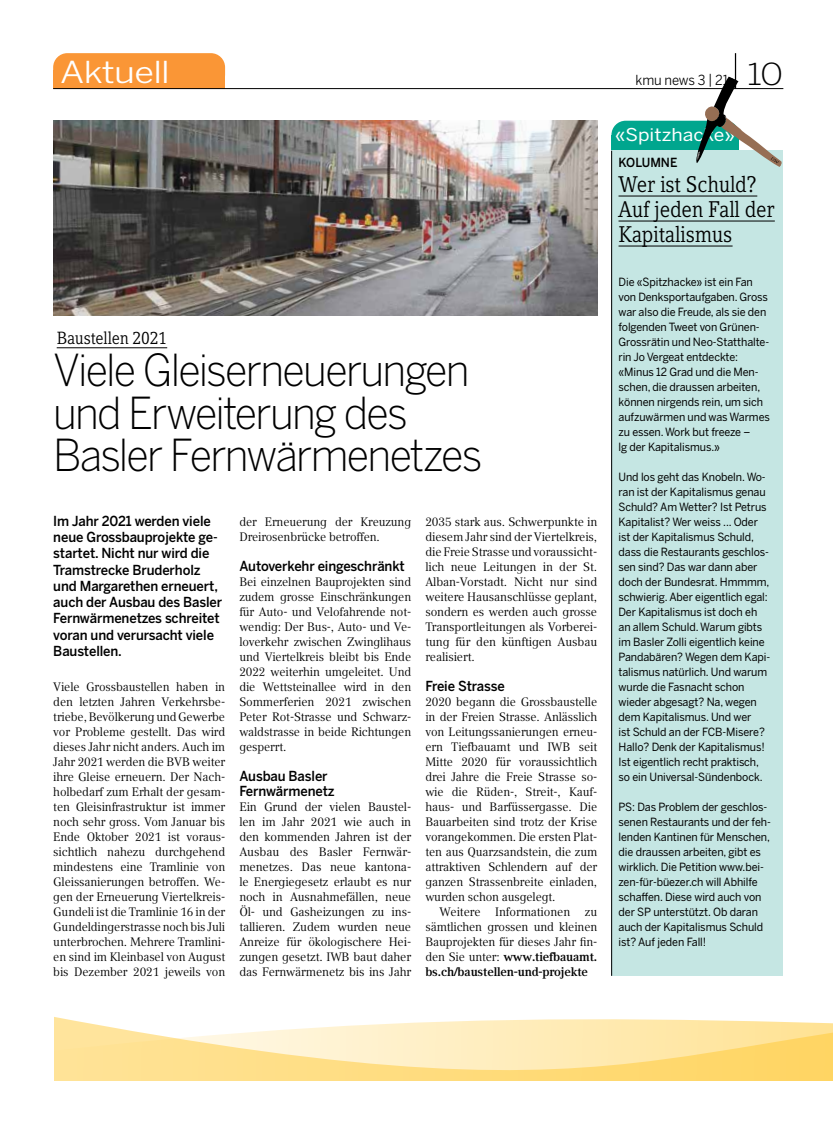
<style>
.page{position:relative;width:833px;height:1134px;background:#fff}
.page>*{position:absolute;margin:0;border:0;box-sizing:border-box;transform-origin:0 0}
.t1{font:300 43.75px/42.5px "Benton Sans";letter-spacing:-.04em;color:#000;scale:.95 1}
.t2{font:30px "Benton Sans";letter-spacing:-.02em;color:#fff;scale:1.2 1}
.t3{font:22.5px/25px "Compatil Letter LT Pro";letter-spacing:-.01em;color:#000;scale:.9 1}
.t4{font:17.5px "Compatil Letter LT Pro";letter-spacing:-.01em;color:#000;scale:.9 1}
.t5{font:17.5px "Benton Sans";color:#fff;scale:1.1 1}
.t6{font:500 13.75px/16.2px "Benton Sans";letter-spacing:-.01em;color:#000;scale:.95 1}
.t7{font:13.75px "Benton Sans";letter-spacing:-.005em;color:#000;scale:.95 1}
.t8{font:500 12.5px "Benton Sans";color:#000;scale:.95 1}
.t9{font:12.25px/15px "Compatil Text LT Pro";letter-spacing:-.01em;color:#000;text-align:justify}
.t10{font:11.25px/15px "Benton Sans";letter-spacing:-.01em;color:#000;scale:.95 1}
.s1{font-weight:300;font-size:30px}
.s2{font-weight:700}
</style>
<div class="page">
<hr style="left:735px;top:53px;width:1px;height:36px;background:#000">
<svg style="left:54px;top:1017px;width:779px;height:64px;background:#ffe7a9"></svg>
<div style="left:53px;top:53px;width:172px;height:36px;background:#fa9636;border-radius:14px"></div>
<div style="left:53px;top:70px;width:172px;height:19px;background:#fa9636"></div>
<hr style="left:53px;top:88px;width:730px;height:1px;background:#000">
<hr style="left:57px;top:347px;width:110px;height:1px;background:#000">
<div style="left:611px;top:121px;width:128px;height:30px;background:#00a68e;border-radius:14px"></div>
<div style="left:611px;top:136px;width:128px;height:15px;background:#00a68e"></div>
<div style="left:611px;top:151px;width:172px;height:825px;background:#c5e6e3"></div>
<hr style="left:618px;top:196px;width:139px;height:1px;background:#000">
<hr style="left:618px;top:221px;width:157px;height:1px;background:#000">
<hr style="left:618px;top:246px;width:114px;height:1px;background:#000">
<hr style="left:611px;top:151px;width:1px;height:825px;background:#000">
<svg style="left:685px;top:75px;width:99px;height:92px"></svg>
<img style="left:53px;top:121px;width:544px;height:195px">
<h2 class="t2" style="left:60px;top:55px;width:93px">Aktuell</h2>
<p class="t7" style="left:635px;top:72px;width:157px">kmu news 3 | 21 <span class="s1">10</span></p>
<h3 class="t4" style="left:57px;top:327px;width:124px">Baustellen 2021</h3>
<h1 class="t1" style="left:53px;top:350px;width:453px">Viele Gleiserneuerungen und Erweiterung des<br>Basler Fernwärmenetzes</h1>
<p class="t6" style="left:53px;top:513px;width:179px">Im Jahr 2021 werden viele neue Grossbauprojekte ge&shy;startet. Nicht nur wird die<br>Tramstrecke Bruderholz und Margarethen erneuert, auch der Ausbau des Basler<br>Fernwärmenetzes schreitet voran und verursacht viele<br>Baustellen.</p>
<p class="t9" style="left:53px;top:679px;width:173px">Viele Grossbaustellen haben in den letzten Jahren Verkehrsbe&shy;triebe, Bevölkerung und Gewerbe vor Probleme gestellt. Das wird dieses Jahr nicht anders. Auch im Jahr 2021 werden die BVB weiter ihre Gleise erneuern. Der Nach&shy;holbedarf zum Erhalt der gesam&shy;ten Gleisinfrastruktur ist immer noch sehr gross. Vom Januar bis Ende Oktober 2021 ist voraus&shy;sichtlich nahezu durchgehend mindestens eine Tramlinie von Gleissanierungen betroffen. We&shy;gen der Erneuerung Viertelkreis-Gundeli ist die Tramlinie 16 in der Gundeldingerstrasse noch bis Juli unterbrochen. Mehrere Tramlini&shy;en sind im Kleinbasel von August bis Dezember 2021 jeweils von</p>
<p class="t9" style="left:239px;top:514px;width:173px">der Erneuerung der Kreuzung<br>Dreirosenbrücke betroffen.</p>
<p class="t6" style="left:239px;top:558px;width:176px">Autoverkehr eingeschränkt</p>
<p class="t9" style="left:239px;top:574px;width:173px">Bei einzelnen Bauprojekten sind zudem grosse Einschränkungen für Auto- und Velofahrende not&shy;wendig: Der Bus-, Auto- und Ve&shy;loverkehr zwischen Zwinglihaus und Viertelkreis bleibt bis Ende 2022 weiterhin umgeleitet. Und die Wettsteinallee wird in den Sommerferien 2021 zwischen Peter Rot-Strasse und Schwarz&shy;waldstrasse in beide Richtungen gesperrt.</p>
<p class="t6" style="left:239px;top:768px;width:102px;line-height:15px">Ausbau Basler<br>Fernwärmenetz</p>
<p class="t9" style="left:239px;top:799px;width:173px">Ein Grund der vielen Baustel&shy;len im Jahr 2021 wie auch in den kommenden Jahren ist der Ausbau des Basler Fernwär&shy;menetzes. Das neue kantona&shy;le Energiegesetz erlaubt es nur noch in Ausnahmefällen, neue Öl- und Gasheizungen zu ins&shy;tallieren. Zudem wurden neue Anreize für ökologischere Hei&shy;zungen gesetzt. IWB baut daher das Fernwärmenetz bis ins Jahr</p>
<p class="t9" style="left:425px;top:514px;width:173px">2035 stark aus. Schwerpunkte in diesem Jahr sind der Viertelkreis, die Freie Strasse und voraussicht&shy;lich neue Leitungen in der St.<br>Alban-Vorstadt. Nicht nur sind weitere Hausanschlüsse geplant, sondern es werden auch grosse Transportleitungen als Vorberei&shy;tung für den künftigen Ausbau realisiert.</p>
<p class="t6" style="left:425px;top:678px;width:85px">Freie Strasse</p>
<p class="t9" style="left:425px;top:694px;width:173px">2020 begann die Grossbaustelle in der Freien Strasse. Anlässlich von Leitungssanierungen erneu&shy;ern Tiefbauamt und IWB seit Mitte 2020 für voraussichtlich drei Jahre die Freie Strasse so&shy;wie die Rüden-, Streit-, Kauf&shy;haus- und Barfüssergasse. Die Bauarbeiten sind trotz der Krise vorangekommen. Die ersten Plat&shy;ten aus Quarzsandstein, die zum attraktiven Schlendern auf der ganzen Strassenbreite einladen, wurden schon ausgelegt.</p>
<p class="t9" style="left:425px;top:904px;width:173px;text-indent:14px">Weitere Informationen zu sämtlichen grossen und kleinen Bauprojekten für dieses Jahr fin&shy;den Sie unter: <span class="s2">www.tiefbauamt. bs.ch/baustellen-und-projekte</span></p>
<h3 class="t5" style="left:615px;top:125px;width:110px">«Spitzhacke»</h3>
<p class="t8" style="left:618px;top:155px;width:63px">KOLUMNE</p>
<h3 class="t3" style="left:618px;top:172px;width:175px">Wer ist Schuld?<br>Auf jeden Fall der<br>Kapitalismus</h3>
<p class="t10" style="left:618px;top:274px;width:161px">Die «Spitzhacke» ist ein Fan von Denksportaufgaben. Gross war also die Freude, als sie den folgenden Tweet von Grünen-<br>Grossrätin und Neo-Statthalte&shy;rin Jo Vergeat entdeckte: «Minus 12 Grad und die Men&shy;schen, die draussen arbeiten, können nirgends rein, um sich aufzuwärmen und was Warmes zu essen. Work but freeze –<br>lg der Kapitalismus.»</p>
<p class="t10" style="left:618px;top:469px;width:161px">Und los geht das Knobeln. Wo&shy;ran ist der Kapitalismus genau<br>Schuld? Am Wetter? Ist Petrus<br>Kapitalist? Wer weiss ... Oder ist der Kapitalismus Schuld, dass die Restaurants geschlos&shy;sen sind? Das war dann aber doch der Bundesrat. Hmmmm, schwierig. Aber eigentlich egal:<br>Der Kapitalismus ist doch eh an allem Schuld. Warum gibts im Basler Zolli eigentlich keine<br>Pandabären? Wegen dem Kapi&shy;talismus natürlich. Und warum wurde die Fasnacht schon wieder abgesagt? Na, wegen dem Kapitalismus. Und wer<br>ist Schuld an der FCB-Misere?<br>Hallo? Denk der Kapitalismus!<br>Ist eigentlich recht praktisch, so ein Universal-Sündenbock.</p>
<p class="t10" style="left:618px;top:799px;width:162px">PS: Das Problem der geschlos&shy;senen Restaurants und der feh&shy;lenden Kantinen für Menschen, die draussen arbeiten, gibt es wirklich. Die Petition www.bei&shy;zen-für-büezer.ch will Abhilfe schaffen. Diese wird auch von der SP unterstützt. Ob daran auch der Kapitalismus Schuld ist? Auf jeden Fall!</p>
</div>
